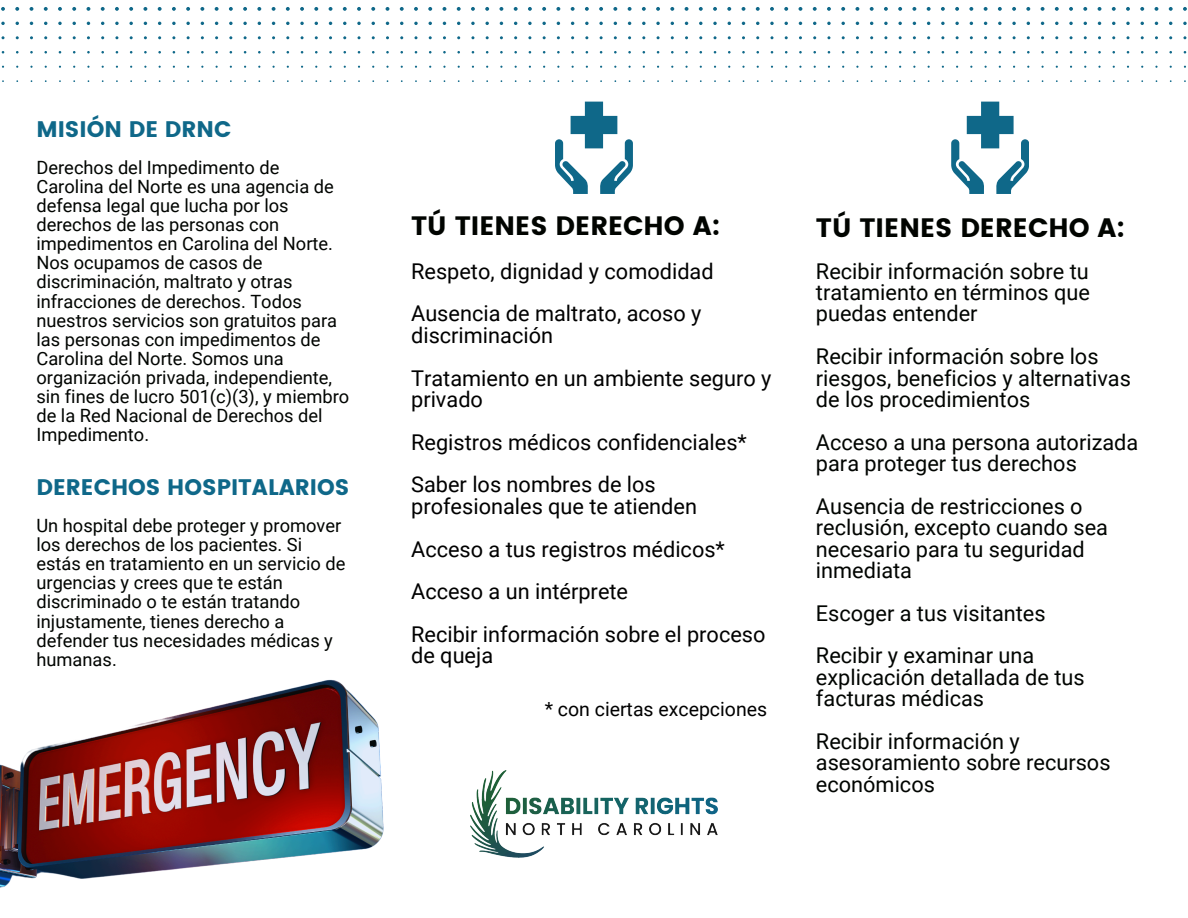
<style>
.page{position:relative;width:1188px;height:918px;background:#fff}
.page>*{position:absolute;margin:0;border:0;box-sizing:border-box;transform-origin:0 0}
.t1{font:26.55px "Poppins";color:#010400}
.t2{font:22.5px "Poppins";color:#0f6889}
.t3{font:21.75px/21.3px "Roboto";color:#010400}
.t4{font:21.75px/21.3px "Roboto";color:#000}
.t5{font:19.5px "Roboto";color:#000}
.t6{font:18.3px/19.2px "Roboto";color:#010400}
</style>
<div class="page">
<svg style="left:1183px;top:7px;width:4px;height:4px"></svg>
<svg style="left:1183px;top:22px;width:4px;height:3px"></svg>
<svg style="left:1169px;top:7px;width:4px;height:4px"></svg>
<svg style="left:1155px;top:7px;width:3px;height:4px"></svg>
<svg style="left:1140px;top:7px;width:4px;height:4px"></svg>
<svg style="left:1126px;top:7px;width:4px;height:4px"></svg>
<svg style="left:1126px;top:22px;width:4px;height:3px"></svg>
<svg style="left:1112px;top:7px;width:4px;height:4px"></svg>
<svg style="left:1098px;top:7px;width:3px;height:4px"></svg>
<svg style="left:1083px;top:7px;width:4px;height:4px"></svg>
<svg style="left:1069px;top:7px;width:4px;height:4px"></svg>
<svg style="left:1069px;top:22px;width:4px;height:3px"></svg>
<svg style="left:1055px;top:7px;width:4px;height:4px"></svg>
<svg style="left:1055px;top:22px;width:4px;height:3px"></svg>
<svg style="left:1041px;top:7px;width:4px;height:4px"></svg>
<svg style="left:1026px;top:7px;width:4px;height:4px"></svg>
<svg style="left:1012px;top:7px;width:4px;height:4px"></svg>
<svg style="left:1012px;top:22px;width:4px;height:3px"></svg>
<svg style="left:998px;top:7px;width:4px;height:4px"></svg>
<svg style="left:998px;top:22px;width:4px;height:3px"></svg>
<svg style="left:984px;top:7px;width:4px;height:4px"></svg>
<svg style="left:969px;top:7px;width:4px;height:4px"></svg>
<svg style="left:955px;top:7px;width:4px;height:4px"></svg>
<svg style="left:955px;top:22px;width:4px;height:3px"></svg>
<svg style="left:941px;top:7px;width:4px;height:4px"></svg>
<svg style="left:941px;top:22px;width:4px;height:3px"></svg>
<svg style="left:927px;top:7px;width:4px;height:4px"></svg>
<svg style="left:912px;top:7px;width:4px;height:4px"></svg>
<svg style="left:898px;top:7px;width:4px;height:4px"></svg>
<svg style="left:898px;top:22px;width:4px;height:3px"></svg>
<svg style="left:884px;top:7px;width:4px;height:4px"></svg>
<svg style="left:884px;top:22px;width:4px;height:3px"></svg>
<svg style="left:870px;top:7px;width:4px;height:4px"></svg>
<svg style="left:856px;top:7px;width:3px;height:4px"></svg>
<svg style="left:841px;top:7px;width:4px;height:4px"></svg>
<svg style="left:841px;top:22px;width:4px;height:3px"></svg>
<svg style="left:827px;top:7px;width:4px;height:4px"></svg>
<svg style="left:827px;top:22px;width:4px;height:3px"></svg>
<svg style="left:813px;top:7px;width:4px;height:4px"></svg>
<svg style="left:371px;top:7px;width:4px;height:4px"></svg>
<svg style="left:357px;top:7px;width:4px;height:4px"></svg>
<svg style="left:357px;top:22px;width:4px;height:3px"></svg>
<svg style="left:343px;top:7px;width:4px;height:4px"></svg>
<svg style="left:343px;top:22px;width:4px;height:3px"></svg>
<svg style="left:329px;top:7px;width:3px;height:4px"></svg>
<svg style="left:314px;top:7px;width:4px;height:4px"></svg>
<svg style="left:300px;top:7px;width:4px;height:4px"></svg>
<svg style="left:300px;top:22px;width:4px;height:3px"></svg>
<svg style="left:286px;top:7px;width:4px;height:4px"></svg>
<svg style="left:286px;top:22px;width:4px;height:3px"></svg>
<svg style="left:272px;top:7px;width:4px;height:4px"></svg>
<svg style="left:257px;top:7px;width:4px;height:4px"></svg>
<svg style="left:243px;top:7px;width:4px;height:4px"></svg>
<svg style="left:243px;top:22px;width:4px;height:3px"></svg>
<svg style="left:229px;top:7px;width:4px;height:4px"></svg>
<svg style="left:229px;top:22px;width:4px;height:3px"></svg>
<svg style="left:215px;top:7px;width:4px;height:4px"></svg>
<svg style="left:200px;top:7px;width:4px;height:4px"></svg>
<svg style="left:186px;top:7px;width:4px;height:4px"></svg>
<svg style="left:186px;top:22px;width:4px;height:3px"></svg>
<svg style="left:172px;top:7px;width:4px;height:4px"></svg>
<svg style="left:172px;top:22px;width:4px;height:3px"></svg>
<svg style="left:158px;top:7px;width:4px;height:4px"></svg>
<svg style="left:143px;top:7px;width:4px;height:4px"></svg>
<svg style="left:129px;top:7px;width:4px;height:4px"></svg>
<svg style="left:129px;top:22px;width:4px;height:3px"></svg>
<svg style="left:115px;top:7px;width:4px;height:4px"></svg>
<svg style="left:115px;top:22px;width:4px;height:3px"></svg>
<svg style="left:101px;top:7px;width:4px;height:4px"></svg>
<svg style="left:87px;top:7px;width:3px;height:4px"></svg>
<svg style="left:72px;top:7px;width:4px;height:4px"></svg>
<svg style="left:72px;top:22px;width:4px;height:3px"></svg>
<svg style="left:58px;top:7px;width:4px;height:4px"></svg>
<svg style="left:58px;top:22px;width:4px;height:3px"></svg>
<svg style="left:44px;top:7px;width:4px;height:4px"></svg>
<svg style="left:30px;top:7px;width:3px;height:4px"></svg>
<svg style="left:15px;top:7px;width:4px;height:4px"></svg>
<svg style="left:1px;top:7px;width:4px;height:4px"></svg>
<svg style="left:1px;top:22px;width:4px;height:3px"></svg>
<svg style="left:799px;top:7px;width:3px;height:4px"></svg>
<svg style="left:784px;top:7px;width:4px;height:4px"></svg>
<svg style="left:770px;top:7px;width:4px;height:4px"></svg>
<svg style="left:770px;top:22px;width:4px;height:3px"></svg>
<svg style="left:756px;top:7px;width:4px;height:4px"></svg>
<svg style="left:742px;top:7px;width:3px;height:4px"></svg>
<svg style="left:727px;top:7px;width:4px;height:4px"></svg>
<svg style="left:713px;top:7px;width:4px;height:4px"></svg>
<svg style="left:713px;top:22px;width:4px;height:3px"></svg>
<svg style="left:699px;top:7px;width:4px;height:4px"></svg>
<svg style="left:699px;top:22px;width:4px;height:3px"></svg>
<svg style="left:685px;top:7px;width:3px;height:4px"></svg>
<svg style="left:670px;top:7px;width:4px;height:4px"></svg>
<svg style="left:656px;top:7px;width:4px;height:4px"></svg>
<svg style="left:656px;top:22px;width:4px;height:3px"></svg>
<svg style="left:642px;top:7px;width:4px;height:4px"></svg>
<svg style="left:642px;top:22px;width:4px;height:3px"></svg>
<svg style="left:628px;top:7px;width:4px;height:4px"></svg>
<svg style="left:613px;top:7px;width:4px;height:4px"></svg>
<svg style="left:599px;top:7px;width:4px;height:4px"></svg>
<svg style="left:599px;top:22px;width:4px;height:3px"></svg>
<svg style="left:585px;top:7px;width:4px;height:4px"></svg>
<svg style="left:585px;top:22px;width:4px;height:3px"></svg>
<svg style="left:571px;top:7px;width:4px;height:4px"></svg>
<svg style="left:556px;top:7px;width:4px;height:4px"></svg>
<svg style="left:542px;top:7px;width:4px;height:4px"></svg>
<svg style="left:542px;top:22px;width:4px;height:3px"></svg>
<svg style="left:528px;top:7px;width:4px;height:4px"></svg>
<svg style="left:528px;top:22px;width:4px;height:3px"></svg>
<svg style="left:514px;top:7px;width:4px;height:4px"></svg>
<svg style="left:499px;top:7px;width:4px;height:4px"></svg>
<svg style="left:485px;top:7px;width:4px;height:4px"></svg>
<svg style="left:485px;top:22px;width:4px;height:3px"></svg>
<svg style="left:471px;top:7px;width:4px;height:4px"></svg>
<svg style="left:471px;top:22px;width:4px;height:3px"></svg>
<svg style="left:457px;top:7px;width:4px;height:4px"></svg>
<svg style="left:443px;top:7px;width:3px;height:4px"></svg>
<svg style="left:428px;top:7px;width:4px;height:4px"></svg>
<svg style="left:414px;top:7px;width:4px;height:4px"></svg>
<svg style="left:414px;top:22px;width:4px;height:3px"></svg>
<svg style="left:400px;top:7px;width:4px;height:4px"></svg>
<svg style="left:386px;top:7px;width:3px;height:4px"></svg>
<img style="left:0;top:680px;width:384px;height:208px">
<svg style="left:951px;top:102px;width:78px;height:92px"></svg>
<svg style="left:555px;top:102px;width:78px;height:92px"></svg>
<img style="left:471px;top:771px;width:246px;height:86px">
<p class="t2" style="left:36px;top:116px;width:196px">MISIÓN DE DRNC</p>
<p class="t6" style="left:36px;top:158px;width:314px">Derechos del Impedimento de<br>Carolina del Norte es una agencia de defensa legal que lucha por los derechos de las personas con impedimentos en Carolina del Norte.<br>Nos ocupamos de casos de discriminación, maltrato y otras infracciones de derechos. Todos nuestros servicios son gratuitos para las personas con impedimentos de<br>Carolina del Norte. Somos una organización privada, independiente, sin fines de lucro 501(c)(3), y miembro de la Red Nacional de Derechos del<br>Impedimento.</p>
<p class="t2" style="left:36px;top:474px;width:314px">DERECHOS HOSPITALARIOS</p>
<h2 class="t6" style="left:36px;top:516px;width:310px">Un hospital debe proteger y promover los derechos de los pacientes. Si estás en tratamiento en un servicio de urgencias y crees que te están discriminado o te están tratando injustamente, tienes derecho a defender tus necesidades médicas y humanas.</h2>
<h3 class="t1" style="left:411px;top:211px;width:311px">TÚ TIENES DERECHO A:</h3>
<h2 class="t4" style="left:411px;top:261px;width:304px">Respeto, dignidad y comodidad</h2>
<p class="t4" style="left:411px;top:303px;width:292px">Ausencia de maltrato, acoso y discriminación</p>
<p class="t4" style="left:411px;top:368px;width:362px">Tratamiento en un ambiente seguro y privado</p>
<p class="t4" style="left:411px;top:432px;width:337px">Registros médicos confidenciales*</p>
<h1 class="t4" style="left:411px;top:474px;width:287px">Saber los nombres de los profesionales que te atienden</h1>
<h1 class="t4" style="left:411px;top:539px;width:315px">Acceso a tus registros médicos*</h1>
<h3 class="t4" style="left:411px;top:581px;width:218px">Acceso a un intérprete</h3>
<h3 class="t4" style="left:411px;top:624px;width:356px">Recibir información sobre el proceso de queja</h3>
<h3 class="t5" style="left:545px;top:698px;width:224px">* con ciertas excepciones</h3>
<h3 class="t1" style="left:816px;top:212px;width:311px">TÚ TIENES DERECHO A:</h3>
<h3 class="t3" style="left:816px;top:261px;width:276px;text-align:justify">Recibir información sobre tu tratamiento en términos que puedas entender</h3>
<h3 class="t3" style="left:816px;top:346px;width:317px">Recibir información sobre los riesgos, beneficios y alternativas de los procedimientos</h3>
<h3 class="t3" style="left:816px;top:432px;width:324px">Acceso a una persona autorizada para proteger tus derechos</h3>
<p class="t3" style="left:816px;top:496px;width:294px">Ausencia de restricciones o reclusión, excepto cuando sea necesario para tu seguridad inmediata</p>
<h3 class="t3" style="left:816px;top:603px;width:231px">Escoger a tus visitantes</h3>
<h3 class="t3" style="left:816px;top:645px;width:270px">Recibir y examinar una explicación detallada de tus facturas médicas</h3>
<h3 class="t3" style="left:816px;top:731px;width:296px">Recibir información y asesoramiento sobre recursos económicos</h3>
</div>
